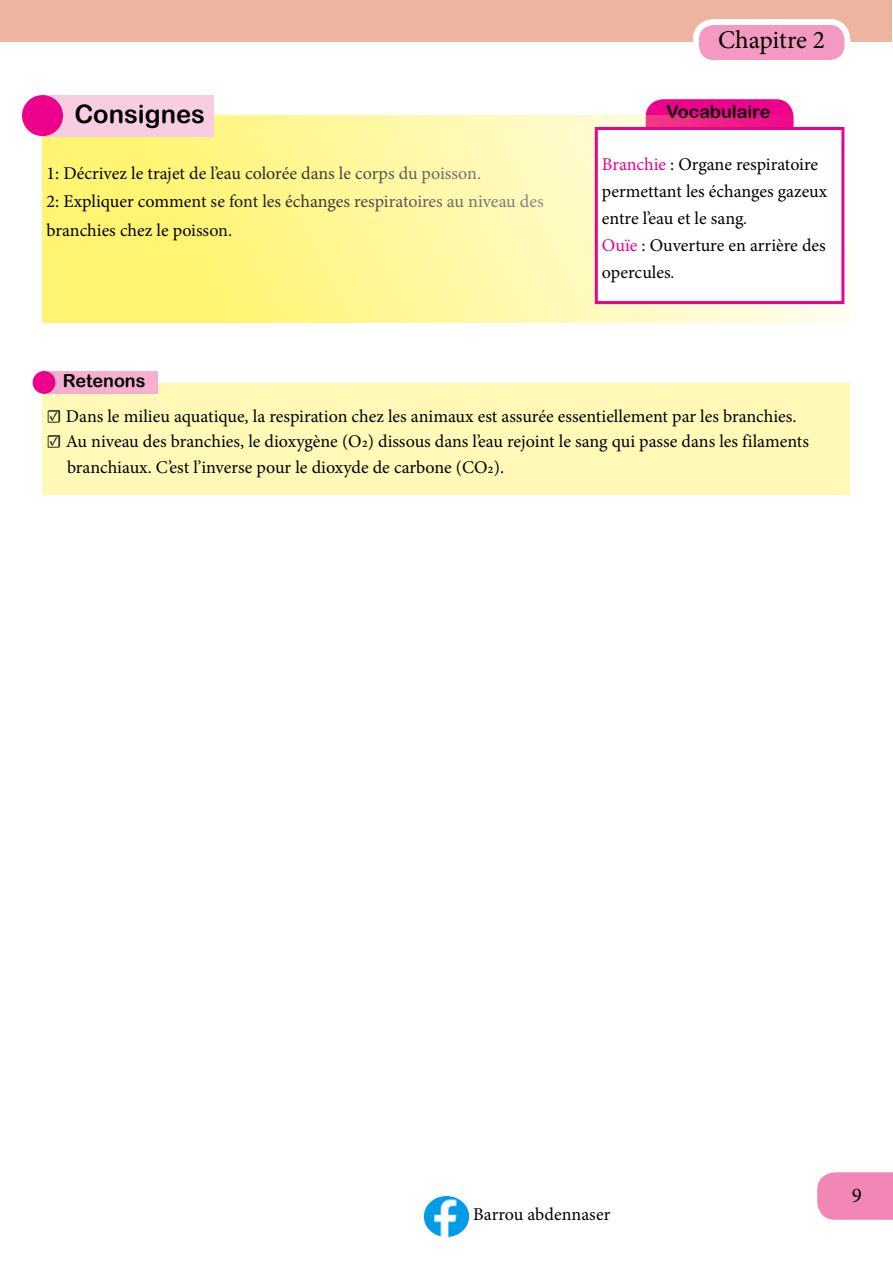
<style>
.page{position:relative;width:893px;height:1263px;background:#fff}
.page>*{position:absolute;margin:0;border:0;box-sizing:border-box;transform-origin:0 0}
.t1{font:25.5px "Minion Pro";letter-spacing:-.01em;color:#000}
.t2{font:25.5px "Arial Rounded MT Bold";color:#000}
.t3{font:21px "Minion Pro";color:#000}
.t4{font:18px/27px "Minion Pro";color:#000}
.t5{font:18px "Arial Rounded MT Bold";color:#000}
.s1{color:#ec008c}
</style>
<div class="page">
<div style="left:0;top:1px;width:892px;height:41px;background:#edb4a0"></div>
<div style="left:696px;top:22px;width:151px;height:41px;background:#f49ac2;border-radius:18px"></div>
<div style="left:693px;top:19px;width:157px;height:47px;border:6px solid #fff;border-radius:18px"></div>
<svg style="left:817px;top:1172px;width:76px;height:48px;background:#f28dba"></svg>
<img style="left:424px;top:1196px;width:45px;height:41px">
<div style="left:646px;top:99px;width:148px;height:62px;background:#ec008c;border-radius:18px"></div>
<svg style="left:43px;top:116px;width:807px;height:207px;background:#fef498"></svg>
<div style="left:596px;top:128px;width:247px;height:175px;background:#fff"></div>
<div style="left:595px;top:127px;width:249px;height:177px;border:3px solid #ec008c"></div>
<div style="left:43px;top:95px;width:171px;height:41px;background:#f9cde1"></div>
<div style="left:22px;top:95px;width:41px;height:41px;background:#ec008c;border-radius:50%"></div>
<div style="left:43px;top:383px;width:807px;height:112px;background:#fff9b8"></div>
<div style="left:43px;top:371px;width:115px;height:23px;background:#f6afce"></div>
<div style="left:33px;top:371px;width:22px;height:23px;background:#ec008c;border-radius:50%"></div>
<h1 class="t2" style="left:74px;top:99px;width:132px">Consignes</h1>
<h1 class="t1" style="left:718px;top:23px;width:108px">Chapitre 2</h1>
<p class="t5" style="left:666px;top:101px;width:105px">Vocabulaire</p>
<p class="t4" style="left:47px;top:159px;width:498px;line-height:28.5px">1: Décrivez le trajet de l’eau colorée dans le corps du poisson.<br>2: Expliquer comment se font les échanges respiratoires au niveau des branchies chez le poisson.</p>
<p class="t4" style="left:602px;top:151px;width:227px"><span class="s1">Branchie</span> : Organe respiratoire permettant les échanges gazeux entre l’eau et le sang.<br><span class="s1">Ouïe</span> : Ouverture en arrière des opercules.</p>
<p class="t5" style="left:63px;top:370px;width:84px">Retenons</p>
<p class="t4" style="left:47px;top:403px;width:751px">☑ Dans le milieu aquatique, la respiration chez les animaux est assurée essentiellement par les branchies.</p>
<p class="t4" style="left:67px;top:429px;width:743px;line-height:25.5px;text-indent:-20px">☑ Au niveau des branchies, le dioxygène (O2) dissous dans l’eau rejoint le sang qui passe dans les filaments branchiaux. C’est l’inverse pour le dioxyde de carbone (CO2).</p>
<p class="t4" style="left:473px;top:1200px;width:139px">Barrou abdennaser</p>
<p class="t3" style="left:852px;top:1181px;width:12px">9</p>
</div>
